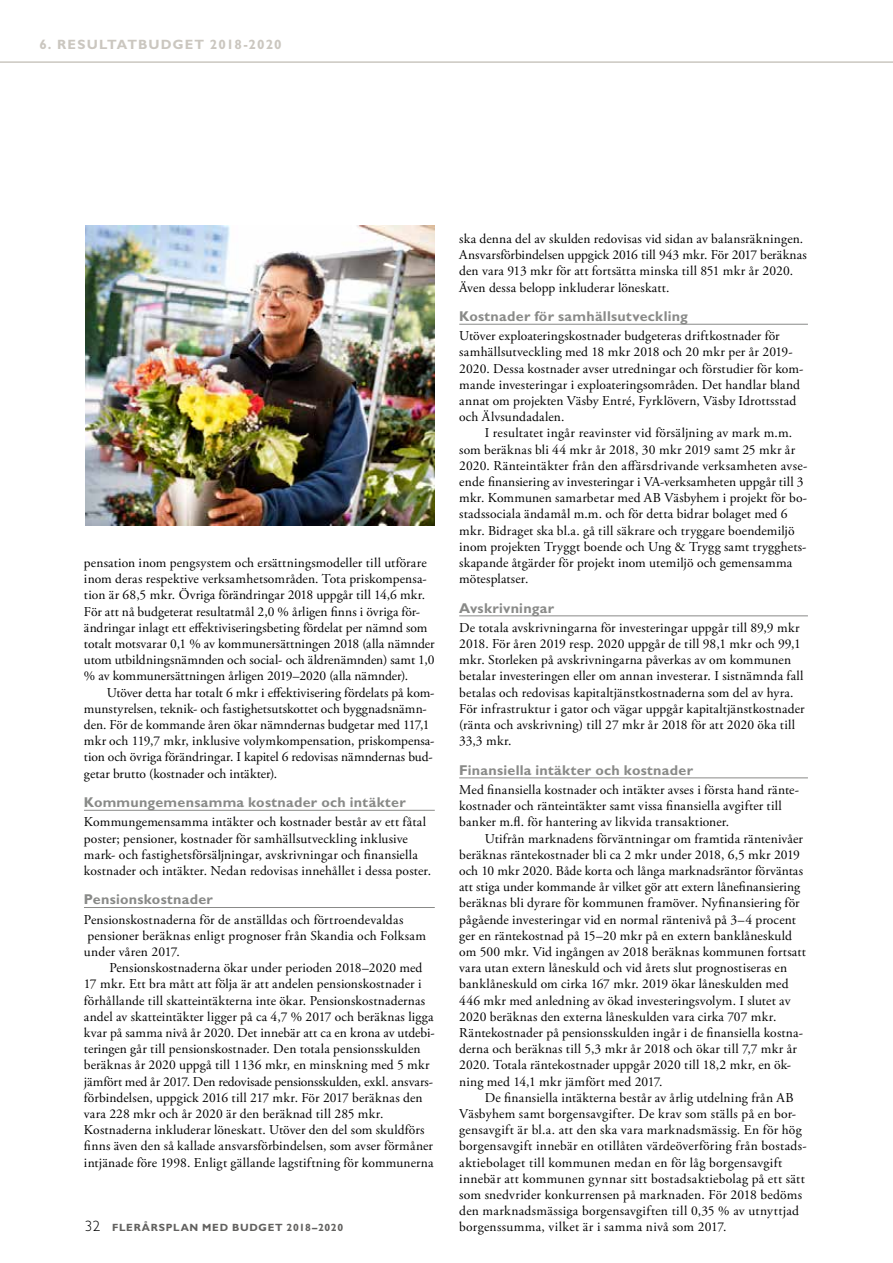
<style>
.page{position:relative;width:893px;height:1263px;background:#fff}
.page>*{position:absolute;margin:0;border:0;box-sizing:border-box;transform-origin:0 0}
.t1{font:700 14.25px "Gill Sans MT Pro";letter-spacing:.015em;color:#898a88}
.t2{font:13.5px/16.2px "Adobe Garamond Pro";letter-spacing:.01em;color:#000001}
.t3{font:700 13.5px "Gill Sans MT Pro";letter-spacing:.085em;color:#cbc7c0}
.t4{font:700 10.5px "Gill Sans MT Pro";letter-spacing:.065em;color:#62615f}
.s1{font-weight:300;font-size:15px;color:#000001}
</style>
<div class="page">
<hr style="left:0;top:61px;width:893px;height:2px;background:#cbc7c0">
<hr style="left:84px;top:810px;width:351px;height:1px;background:#898a88">
<hr style="left:84px;top:907px;width:351px;height:1px;background:#898a88">
<hr style="left:459px;top:324px;width:349px;height:1px;background:#898a88">
<hr style="left:459px;top:616px;width:349px;height:1px;background:#898a88">
<hr style="left:459px;top:778px;width:349px;height:1px;background:#898a88">
<img style="left:85px;top:225px;width:350px;height:300px">
<p class="t3" style="left:39px;top:36px;width:244px">6. RESULTATBUDGET 2018-2020</p>
<p class="t2" style="left:84px;top:555px;width:352px">pensation inom pengsystem och ersättningsmodeller till utförare inom deras respektive verksamhetsområden. Tota priskompensa&shy;tion är 68,5 mkr. Övriga förändringar 2018 uppgår till 14,6 mkr.<br>För att nå budgeterat resultatmål 2,0 % årligen finns i övriga för&shy;ändringar inlagt ett effektiviseringsbeting fördelat per nämnd som totalt motsvarar 0,1 % av kommunersättningen 2018 (alla nämnder utom utbildningsnämnden och social- och äldrenämnden) samt 1,0 % av kommunersättningen årligen 2019–2020 (alla nämnder).</p>
<p class="t2" style="left:84px;top:685px;width:352px;text-indent:23px">Utöver detta har totalt 6 mkr i effektivisering fördelats på kom&shy;munstyrelsen, teknik- och fastighetsutskottet och byggnadsnämn&shy;den. För de kommande åren ökar nämndernas budgetar med 117,1 mkr och 119,7 mkr, inklusive volymkompensation, priskompensa&shy;tion och övriga förändringar. I kapitel 6 redovisas nämndernas bud&shy;getar brutto (kostnader och intäkter).</p>
<p class="t1" style="left:84px;top:793px;width:323px">Kommungemensamma kostnader och intäkter</p>
<p class="t2" style="left:84px;top:814px;width:349px">Kommungemensamma intäkter och kostnader består av ett fåtal poster; pensioner, kostnader för samhällsutveckling inklusive mark- och fastighetsförsäljningar, avskrivningar och finansiella kostnader och intäkter. Nedan redovisas innehållet i dessa poster.</p>
<p class="t1" style="left:84px;top:891px;width:131px">Pensionskostnader</p>
<p class="t2" style="left:84px;top:912px;width:344px">Pensionskostnaderna för de anställdas och förtroendevaldas pensioner beräknas enligt prognoser från Skandia och Folksam under våren 2017.</p>
<p class="t2" style="left:84px;top:960px;width:352px;text-indent:26px">Pensionskostnaderna ökar under perioden 2018–2020 med 17 mkr. Ett bra mått att följa är att andelen pensionskostnader i förhållande till skatteintäkterna inte ökar. Pensionskostnadernas andel av skatteintäkter ligger på ca 4,7 % 2017 och beräknas ligga kvar på samma nivå år 2020. Det innebär att ca en krona av utdebi&shy;teringen går till pensionskostnader. Den totala pensionsskulden beräknas år 2020 uppgå till 1 136 mkr, en minskning med 5 mkr jämfört med år 2017. Den redovisade pensionsskulden, exkl. ansvars&shy;förbindelsen, uppgick 2016 till 217 mkr. För 2017 beräknas den vara 228 mkr och år 2020 är den beräknad till 285 mkr.<br>Kostnaderna inkluderar löneskatt. Utöver den del som skuldförs finns även den så kallade ansvarsförbindelsen, som avser förmåner intjänade före 1998. Enligt gällande lagstiftning för kommunerna</p>
<p class="t4" style="left:85px;top:1221px;width:260px"><span class="s1">32</span> FLERÅRSPLAN MED BUDGET 2018–2020</p>
<p class="t2" style="left:459px;top:231px;width:349px">ska denna del av skulden redovisas vid sidan av balansräkningen.<br>Ansvarsförbindelsen uppgick 2016 till 943 mkr. För 2017 beräknas den vara 913 mkr för att fortsätta minska till 851 mkr år 2020.<br>Även dessa belopp inkluderar löneskatt.</p>
<p class="t1" style="left:459px;top:307px;width:230px">Kostnader för samhällsutveckling</p>
<p class="t2" style="left:459px;top:328px;width:346px">Utöver exploateringskostnader budgeteras driftkostnader för samhällsutveckling med 18 mkr 2018 och 20 mkr per år 2019- 2020. Dessa kostnader avser utredningar och förstudier för kom&shy;mande investeringar i exploateringsområden. Det handlar bland annat om projekten Väsby Entré, Fyrklövern, Väsby Idrottsstad och Älvsundadalen.</p>
<p class="t2" style="left:459px;top:426px;width:350px;text-indent:26px">I resultatet ingår reavinster vid försäljning av mark m.m. som beräknas bli 44 mkr år 2018, 30 mkr 2019 samt 25 mkr år 2020. Ränteintäkter från den affärsdrivande verksamheten avse&shy;ende finansiering av investeringar i VA-verksamheten uppgår till 3 mkr. Kommunen samarbetar med AB Väsbyhem i projekt för bo&shy;stadssociala ändamål m.m. och för detta bidrar bolaget med 6 mkr. Bidraget ska bl.a. gå till säkrare och tryggare boendemiljö inom projekten Tryggt boende och Ung &amp; Trygg samt trygghets&shy;skapande åtgärder för projekt inom utemiljö och gemensamma mötesplatser.</p>
<p class="t1" style="left:459px;top:599px;width:96px">Avskrivningar</p>
<p class="t2" style="left:459px;top:620px;width:347px">De totala avskrivningarna för investeringar uppgår till 89,9 mkr 2018. För åren 2019 resp. 2020 uppgår de till 98,1 mkr och 99,1 mkr. Storleken på avskrivningarna påverkas av om kommunen betalar investeringen eller om annan investerar. I sistnämnda fall betalas och redovisas kapitaltjänstkostnaderna som del av hyra.<br>För infrastruktur i gator och vägar uppgår kapitaltjänstkostnader (ränta och avskrivning) till 27 mkr år 2018 för att 2020 öka till 33,3 mkr.</p>
<p class="t1" style="left:459px;top:761px;width:235px">Finansiella intäkter och kostnader</p>
<p class="t2" style="left:459px;top:782px;width:341px">Med finansiella kostnader och intäkter avses i första hand ränte&shy;kostnader och ränteintäkter samt vissa finansiella avgifter till banker m.fl. för hantering av likvida transaktioner.</p>
<p class="t2" style="left:459px;top:831px;width:348px;text-indent:26px">Utifrån marknadens förväntningar om framtida räntenivåer beräknas räntekostnader bli ca 2 mkr under 2018, 6,5 mkr 2019 och 10 mkr 2020. Både korta och långa marknadsräntor förväntas att stiga under kommande år vilket gör att extern lånefinansiering beräknas bli dyrare för kommunen framöver. Nyfinansiering för pågående investeringar vid en normal räntenivå på 3–4 procent ger en räntekostnad på 15–20 mkr på en extern banklåneskuld om 500 mkr. Vid ingången av 2018 beräknas kommunen fortsatt vara utan extern låneskuld och vid årets slut prognostiseras en banklåneskuld om cirka 167 mkr. 2019 ökar låneskulden med 446 mkr med anledning av ökad investeringsvolym. I slutet av 2020 beräknas den externa låneskulden vara cirka 707 mkr.<br>Räntekostnader på pensionsskulden ingår i de finansiella kostna&shy;derna och beräknas till 5,3 mkr år 2018 och ökar till 7,7 mkr år 2020. Totala räntekostnader uppgår 2020 till 18,2 mkr, en ök&shy;ning med 14,1 mkr jämfört med 2017.</p>
<p class="t2" style="left:459px;top:1090px;width:349px;text-indent:26px">De finansiella intäkterna består av årlig utdelning från AB Väsbyhem samt borgensavgifter. De krav som ställs på en bor&shy;gensavgift är bl.a. att den ska vara marknadsmässig. En för hög borgensavgift innebär en otillåten värdeöverföring från bostads&shy;aktiebolaget till kommunen medan en för låg borgensavgift innebär att kommunen gynnar sitt bostadsaktiebolag på ett sätt som snedvrider konkurrensen på marknaden. För 2018 bedöms den marknadsmässiga borgensavgiften till 0,35 % av utnyttjad borgenssumma, vilket är i samma nivå som 2017.</p>
</div>
